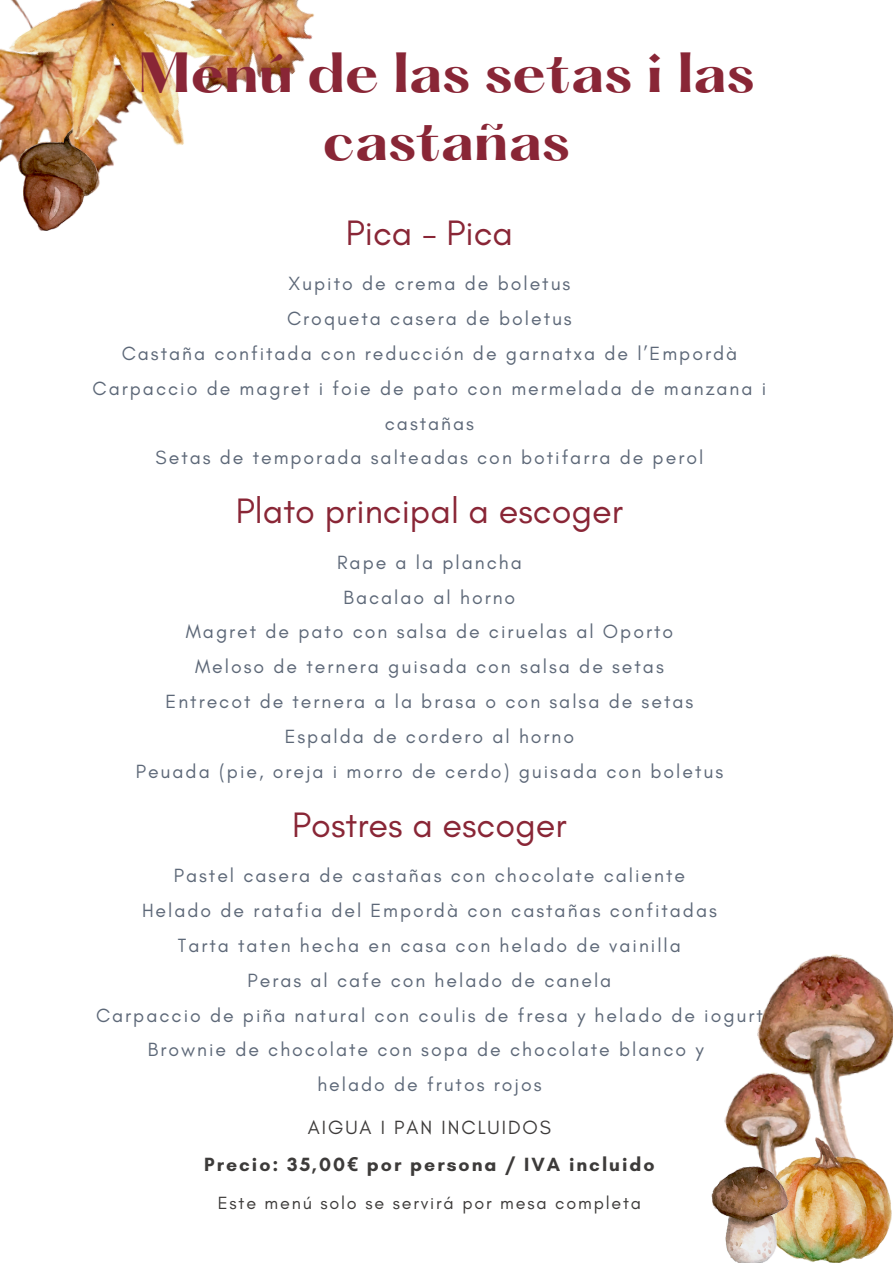
<style>
.page{position:relative;width:893px;height:1264px;background:#fff}
.page>*{position:absolute;margin:0;border:0;box-sizing:border-box;transform-origin:0 0}
.t1{font:700 49.5px/68.6px "Hatton";color:#892636;text-align:center}
.t2{font:36px "Glacial Indifference";color:#892636}
.t3{font:19.5px/34.8px "Glacial Indifference";letter-spacing:.1em;color:#5d6878;text-align:center}
.t4{font:700 19.5px "Glacial Indifference";letter-spacing:.1em;color:#3d3b3a}
.t5{font:19.5px "Glacial Indifference";letter-spacing:.1em;color:#3d3b3a}
.t6{font:18px "Glacial Indifference";letter-spacing:.1em;color:#3d3b3a}
.s1{font-family:"Noto Sans"}
</style>
<div class="page">
<img style="left:289px;top:0;width:25px;height:75px">
<img style="left:23px;top:197px;width:61px;height:33px">
<img style="left:0;top:0;width:289px;height:197px">
<img style="left:757px;top:954px;width:135px;height:182px">
<img style="left:724px;top:1068px;width:96px;height:98px">
<img style="left:765px;top:1136px;width:126px;height:126px">
<img style="left:711px;top:1166px;width:77px;height:95px">
<p class="t1" style="left:138px;top:43px;width:617px">Menú de las setas i las castañas</p>
<p class="t2" style="left:346px;top:210px;width:169px">Pica - Pica</p>
<p class="t3" style="left:288px;top:266px;width:283px">Xupito de crema de boletus</p>
<p class="t3" style="left:287px;top:301px;width:286px">Croqueta casera de boletus</p>
<p class="t3" style="left:122px;top:335px;width:617px">Castaña confitada con reducción de garnatxa de l’Empordà</p>
<p class="t3" style="left:93px;top:370px;width:675px">Carpaccio de magret i foie de pato con mermelada de manzana i castañas</p>
<p class="t3" style="left:156px;top:440px;width:549px">Setas de temporada salteadas con botifarra de perol</p>
<p class="t2" style="left:236px;top:489px;width:388px">Plato principal a escoger</p>
<p class="t3" style="left:337px;top:544px;width:186px">Rape a la plancha</p>
<p class="t3" style="left:343px;top:579px;width:173px">Bacalao al horno</p>
<p class="t3" style="left:186px;top:614px;width:489px">Magret de pato con salsa de ciruelas al Oporto</p>
<p class="t3" style="left:195px;top:649px;width:470px">Meloso de ternera guisada con salsa de setas</p>
<p class="t3" style="left:166px;top:684px;width:529px">Entrecot de ternera a la brasa o con salsa de setas</p>
<p class="t3" style="left:285px;top:718px;width:291px">Espalda de cordero al horno</p>
<p class="t3" style="left:136px;top:753px;width:589px">Peuada (pie, oreja i morro de cerdo) guisada con boletus</p>
<p class="t2" style="left:292px;top:802px;width:276px">Postres a escoger</p>
<p class="t3" style="left:174px;top:857px;width:512px">Pastel casera de castañas con chocolate caliente</p>
<p class="t3" style="left:142px;top:892px;width:576px">Helado de ratafia del Empordà con castañas confitadas</p>
<p class="t3" style="left:178px;top:927px;width:504px">Tarta taten hecha en casa con helado de vainilla</p>
<p class="t3" style="left:247px;top:962px;width:365px">Peras al cafe con helado de canela</p>
<p class="t3" style="left:96px;top:997px;width:668px">Carpaccio de piña natural con coulis de fresa y helado de iogurt</p>
<p class="t3" style="left:148px;top:1032px;width:557px">Brownie de chocolate con sopa de chocolate blanco y</p>
<p class="t3" style="left:317px;top:1067px;width:226px">helado de frutos rojos</p>
<p class="t5" style="left:308px;top:1115px;width:245px">AIGUA I PAN INCLUIDOS</p>
<p class="t4" style="left:204px;top:1152px;width:452px">Precio: 35,00<span class="s1">€</span> por persona / IVA incluido</p>
<p class="t6" style="left:218px;top:1191px;width:425px">Este menú solo se servirá por mesa completa</p>
</div>
